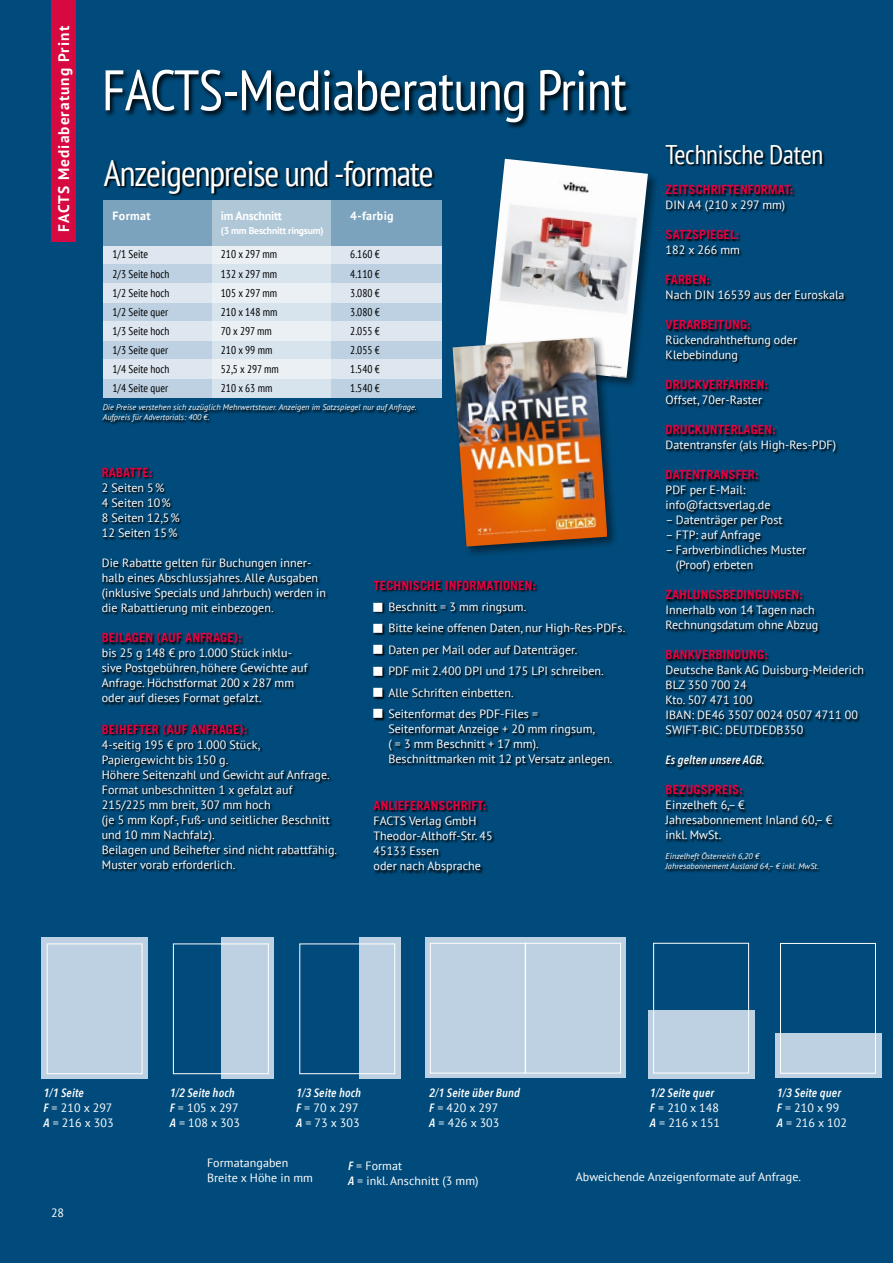
<style>
.page{position:relative;width:893px;height:1263px;background:#004b7b}
.page>*{position:absolute;margin:0;border:0;box-sizing:border-box;transform-origin:0 0}
.t1{font:condensed 57px "PT Sans";letter-spacing:-.01em;color:#fff}
.t2{font:condensed 36px "PT Sans";letter-spacing:-.03em;color:#fff}
.t3{font:condensed 27px "PT Sans";letter-spacing:-.01em;color:#fff}
.t4{font:700 15.3px "PT Sans";letter-spacing:.07em;color:#fff}
.t5{font:700 12.75px "Trade Gothic";letter-spacing:.005em;color:#e4003f}
.t6{font:12px/15px "PT Sans";letter-spacing:.005em;color:#fff}
.t7{font:italic 600 12px "Avenir Next Condensed";letter-spacing:.01em;color:#fff}
.t8{font:700 12px "PT Sans";letter-spacing:.025em;color:#fff}
.t9{font:700 12px "PT Sans";letter-spacing:-.02em;color:#fff}
.t10{font:condensed 11.25px/19.2px "PT Sans";letter-spacing:.005em;color:#000}
.t11{font:700 9.75px "PT Sans";letter-spacing:-.02em;color:#fff}
.t12{font:italic 8.25px/9.9px "PT Sans";letter-spacing:.005em;color:#fff}
.s1{font-family:"Avenir Next Condensed";font-weight:600;font-style:italic}
</style>
<div class="page">
<svg style="left:105px;top:70px;width:526px;height:59px"></svg>
<div style="left:481px;top:156px;width:178px;height:233px;background:#000;opacity:.5"></div>
<img style="left:483px;top:159px;width:165px;height:219px">
<svg style="left:105px;top:160px;width:330px;height:36px"></svg>
<svg style="left:373px;top:580px;width:255px;height:188px"></svg>
<svg style="left:103px;top:405px;width:315px;height:20px"></svg>
<div style="left:103px;top:202px;width:338px;height:196px;background:#bdd1e2"></div>
<div style="left:103px;top:245px;width:338px;height:19px;background:#dee7ef"></div>
<div style="left:103px;top:283px;width:338px;height:19px;background:#dee7ef"></div>
<div style="left:103px;top:321px;width:338px;height:19px;background:#dee7ef"></div>
<div style="left:103px;top:360px;width:338px;height:19px;background:#dee7ef"></div>
<div style="left:103px;top:200px;width:338px;height:45px;background:#7ca3bd"></div>
<svg style="left:212px;top:201px;width:118px;height:197px"></svg>
<div style="left:41px;top:937px;width:107px;height:142px;background:#bdd1e2"></div>
<div style="left:47px;top:943px;width:95px;height:131px;border:1px solid #fff"></div>
<div style="left:222px;top:937px;width:52px;height:142px;background:#bdd1e2"></div>
<div style="left:173px;top:943px;width:96px;height:131px;border:1px solid #fff"></div>
<svg style="left:102px;top:467px;width:226px;height:240px"></svg>
<svg style="left:102px;top:724px;width:237px;height:148px"></svg>
<div style="left:359px;top:937px;width:41px;height:142px;background:#bdd1e2"></div>
<div style="left:299px;top:943px;width:96px;height:131px;border:1px solid #fff"></div>
<div style="left:425px;top:937px;width:201px;height:141px;background:#bdd1e2"></div>
<div style="left:430px;top:943px;width:96px;height:130px;border:1px solid #fff"></div>
<div style="left:525px;top:943px;width:96px;height:130px;border:1px solid #fff"></div>
<div style="left:648px;top:1010px;width:106px;height:68px;background:#bdd1e2"></div>
<div style="left:653px;top:943px;width:96px;height:130px;border:1px solid #fff"></div>
<div style="left:775px;top:1033px;width:106px;height:45px;background:#bdd1e2"></div>
<div style="left:780px;top:943px;width:96px;height:130px;border:1px solid #fff"></div>
<svg style="left:666px;top:145px;width:200px;height:728px"></svg>
<svg style="left:374px;top:800px;width:121px;height:76px"></svg>
<div style="left:450px;top:335px;width:169px;height:223px;background:#000;opacity:.5"></div>
<img style="left:453px;top:338px;width:154px;height:208px">
<div style="left:51px;top:0;width:24px;height:242px;background:#d60940"></div>
<svg style="left:373px;top:602px;width:9px;height:9px"></svg>
<svg style="left:373px;top:624px;width:9px;height:9px"></svg>
<svg style="left:373px;top:645px;width:9px;height:9px"></svg>
<svg style="left:373px;top:666px;width:9px;height:9px"></svg>
<svg style="left:373px;top:688px;width:9px;height:9px"></svg>
<svg style="left:373px;top:709px;width:9px;height:9px"></svg>
<p class="t4" style="left:53px;top:232px;width:207px;rotate:-90deg">FACTS Mediaberatung Print</p>
<h1 class="t1" style="left:102px;top:54px;width:526px">FACTS-Mediaberatung Print</h1>
<h2 class="t2" style="left:104px;top:150px;width:331px">Anzeigenpreise und -formate</h2>
<p class="t8" style="left:113px;top:208px;width:40px">Format</p>
<p class="t10" style="left:113px;top:245px;width:59px">1/1 Seite<br>2/3 Seite hoch<br>1/2 Seite hoch<br>1/2 Seite quer<br>1/3 Seite hoch<br>1/3 Seite quer<br>1/4 Seite hoch<br>1/4 Seite quer</p>
<p class="t9" style="left:221px;top:208px;width:63px">im Anschnitt</p>
<p class="t11" style="left:221px;top:224px;width:104px">(3 mm Beschnitt ringsum)</p>
<p class="t10" style="left:221px;top:245px;width:60px">210 x 297 mm<br>132 x 297 mm<br>105 x 297 mm<br>210 x 148 mm<br>70 x 297 mm<br>210 x 99 mm<br>52,5 x 297 mm<br>210 x 63 mm</p>
<p class="t8" style="left:350px;top:208px;width:45px">4-farbig</p>
<p class="t10" style="left:350px;top:245px;width:31px;text-align:justify">6.160 € 4.110 € 3.080 € 3.080 € 2.055 € 2.055 € 1.540 € 1.540 €</p>
<p class="t12" style="left:103px;top:402px;width:315px">Die Preise verstehen sich zuzüglich Mehrwertsteuer. Anzeigen im Satzspiegel nur auf Anfrage.<br>Aufpreis für Advertorials: 400 €.</p>
<p class="t5" style="left:102px;top:465px;width:52px">RABATTE:</p>
<p class="t6" style="left:102px;top:480px;width:80px">2 Seiten 5%<br>4 Seiten 10%<br>8 Seiten 12,5%<br>12 Seiten 15%</p>
<p class="t6" style="left:102px;top:555px;width:226px">Die Rabatte gelten für Buchungen inner&shy;halb eines Abschlussjahres. Alle Ausgaben (inklusive Specials und Jahrbuch) werden in die Rabattierung mit einbezogen.</p>
<p class="t5" style="left:102px;top:630px;width:141px">BEILAGEN (AUF ANFRAGE):</p>
<p class="t6" style="left:102px;top:645px;width:207px">bis 25 g 148 € pro 1.000 Stück inklu&shy;sive Postgebühren, höhere Gewichte auf Anfrage. Höchstformat 200 x 287 mm oder auf dieses Format gefalzt.</p>
<p class="t5" style="left:102px;top:721px;width:147px">BEIHEFTER (AUF ANFRAGE):</p>
<p class="t6" style="left:102px;top:737px;width:237px">4-seitig 195 € pro 1.000 Stück,<br>Papiergewicht bis 150 g.<br>Höhere Seitenzahl und Gewicht auf Anfrage.<br>Format unbeschnitten 1 x gefalzt auf 215/225 mm breit, 307 mm hoch<br>(je 5 mm Kopf-, Fuß- und seitlicher Beschnitt und 10 mm Nachfalz).<br>Beilagen und Beihefter sind nicht rabattfähig.<br>Muster vorab erforderlich.</p>
<p class="t5" style="left:373px;top:577px;width:164px">TECHNISCHE INFORMATIONEN:</p>
<p class="t6" style="left:388px;top:596px;width:238px;line-height:21.5px">Beschnitt = 3 mm ringsum.<br>Bitte keine offenen Daten, nur High-Res-PDFs.<br>Daten per Mail oder auf Datenträger.<br>PDF mit 2.400 DPI und 175 LPI schreiben.<br>Alle Schriften einbetten.<br>Seitenformat des PDF-Files =</p>
<p class="t6" style="left:388px;top:721px;width:226px">Seitenformat Anzeige + 20 mm ringsum,<br>( = 3 mm Beschnitt + 17 mm).<br>Beschnittmarken mit 12 pt Versatz anlegen.</p>
<p class="t5" style="left:373px;top:798px;width:114px">ANLIEFERANSCHRIFT:</p>
<p class="t6" style="left:373px;top:813px;width:121px">FACTS Verlag GmbH<br>Theodor-Althoff-Str. 45<br>45133 Essen<br>oder nach Absprache</p>
<h3 class="t3" style="left:666px;top:137px;width:159px">Technische Daten</h3>
<p class="t5" style="left:666px;top:182px;width:129px">ZEITSCHRIFTENFORMAT:</p>
<p class="t6" style="left:666px;top:197px;width:121px">DIN A4 (210 x 297 mm)</p>
<p class="t5" style="left:666px;top:227px;width:75px">SATZSPIEGEL:</p>
<p class="t6" style="left:666px;top:242px;width:76px">182 x 266 mm</p>
<p class="t5" style="left:666px;top:272px;width:46px">FARBEN:</p>
<p class="t6" style="left:666px;top:287px;width:180px">Nach DIN 16539 aus der Euroskala</p>
<p class="t5" style="left:666px;top:317px;width:87px">VERARBEITUNG:</p>
<p class="t6" style="left:666px;top:332px;width:133px">Rückendrahtheftung oder<br>Klebebindung</p>
<p class="t5" style="left:666px;top:377px;width:104px">DRUCKVERFAHREN:</p>
<p class="t6" style="left:666px;top:392px;width:98px">Offset, 70er-Raster</p>
<p class="t5" style="left:666px;top:422px;width:112px">DRUCKUNTERLAGEN:</p>
<p class="t6" style="left:666px;top:437px;width:172px">Datentransfer (als High-Res-PDF)</p>
<p class="t5" style="left:666px;top:467px;width:94px">DATENTRANSFER:</p>
<p class="t6" style="left:666px;top:482px;width:106px">PDF per E-Mail: info@factsverlag.de</p>
<p class="t6" style="left:666px;top:512px;width:118px">– Datenträger per Post</p>
<p class="t6" style="left:666px;top:527px;width:97px">– FTP: auf Anfrage</p>
<p class="t6" style="left:676px;top:542px;width:132px;text-indent:-10px">– Farbverbindliches Muster (Proof) erbeten</p>
<p class="t5" style="left:666px;top:587px;width:139px">ZAHLUNGSBEDINGUNGEN:</p>
<p class="t6" style="left:666px;top:602px;width:154px">Innerhalb von 14 Tagen nach<br>Rechnungsdatum ohne Abzug</p>
<p class="t5" style="left:666px;top:647px;width:104px">BANKVERBINDUNG:</p>
<p class="t6" style="left:666px;top:662px;width:200px">Deutsche Bank AG Duisburg-Meiderich<br>BLZ 350 700 24<br>Kto. 507 471 100<br>IBAN: DE46 3507 0024 0507 4711 00<br>SWIFT-BIC: DEUTDEDB350</p>
<p class="t7" style="left:666px;top:753px;width:101px">Es gelten unsere AGB.</p>
<p class="t5" style="left:666px;top:782px;width:79px">BEZUGSPREIS:</p>
<p class="t6" style="left:666px;top:797px;width:168px">Einzelheft 6,– €<br>Jahresabonnement Inland 60,– € inkl. MwSt.</p>
<p class="t12" style="left:666px;top:851px;width:155px">Einzelheft Österreich 6,20 €<br>Jahresabonnement Ausland 64,– € inkl. MwSt.</p>
<p class="t7" style="left:43px;top:1086px;width:42px">1/1 Seite</p>
<p class="t6" style="left:43px;top:1100px;width:72px"><span class="s1">F</span> = 210 x 297<br><span class="s1">A</span> = 216 x 303</p>
<p class="t7" style="left:170px;top:1086px;width:66px">1/2 Seite hoch</p>
<p class="t6" style="left:170px;top:1100px;width:72px"><span class="s1">F</span> = 105 x 297<br><span class="s1">A</span> = 108 x 303</p>
<p class="t7" style="left:296px;top:1086px;width:66px">1/3 Seite hoch</p>
<p class="t6" style="left:296px;top:1100px;width:65px"><span class="s1">F</span> = 70 x 297<br><span class="s1">A</span> = 73 x 303</p>
<p class="t7" style="left:429px;top:1085px;width:92px">2/1 Seite über Bund</p>
<p class="t6" style="left:429px;top:1099px;width:72px"><span class="s1">F</span> = 420 x 297<br><span class="s1">A</span> = 426 x 303</p>
<p class="t7" style="left:650px;top:1085px;width:66px">1/2 Seite quer</p>
<p class="t6" style="left:650px;top:1099px;width:72px"><span class="s1">F</span> = 210 x 148<br><span class="s1">A</span> = 216 x 151</p>
<p class="t7" style="left:777px;top:1085px;width:66px">1/3 Seite quer</p>
<p class="t6" style="left:777px;top:1100px;width:72px"><span class="s1">F</span> = 210 x 99<br><span class="s1">A</span> = 216 x 102</p>
<p class="t6" style="left:51px;top:1205px;width:15px">28</p>
<p class="t6" style="left:207px;top:1155px;width:107px">Formatangaben<br>Breite x Höhe in mm</p>
<p class="t6" style="left:348px;top:1158px;width:132px"><span class="s1">F</span> = Format<br><span class="s1">A</span> = inkl. Anschnitt (3 mm)</p>
<p class="t6" style="left:576px;top:1169px;width:227px">Abweichende Anzeigenformate auf Anfrage.</p>
</div>
